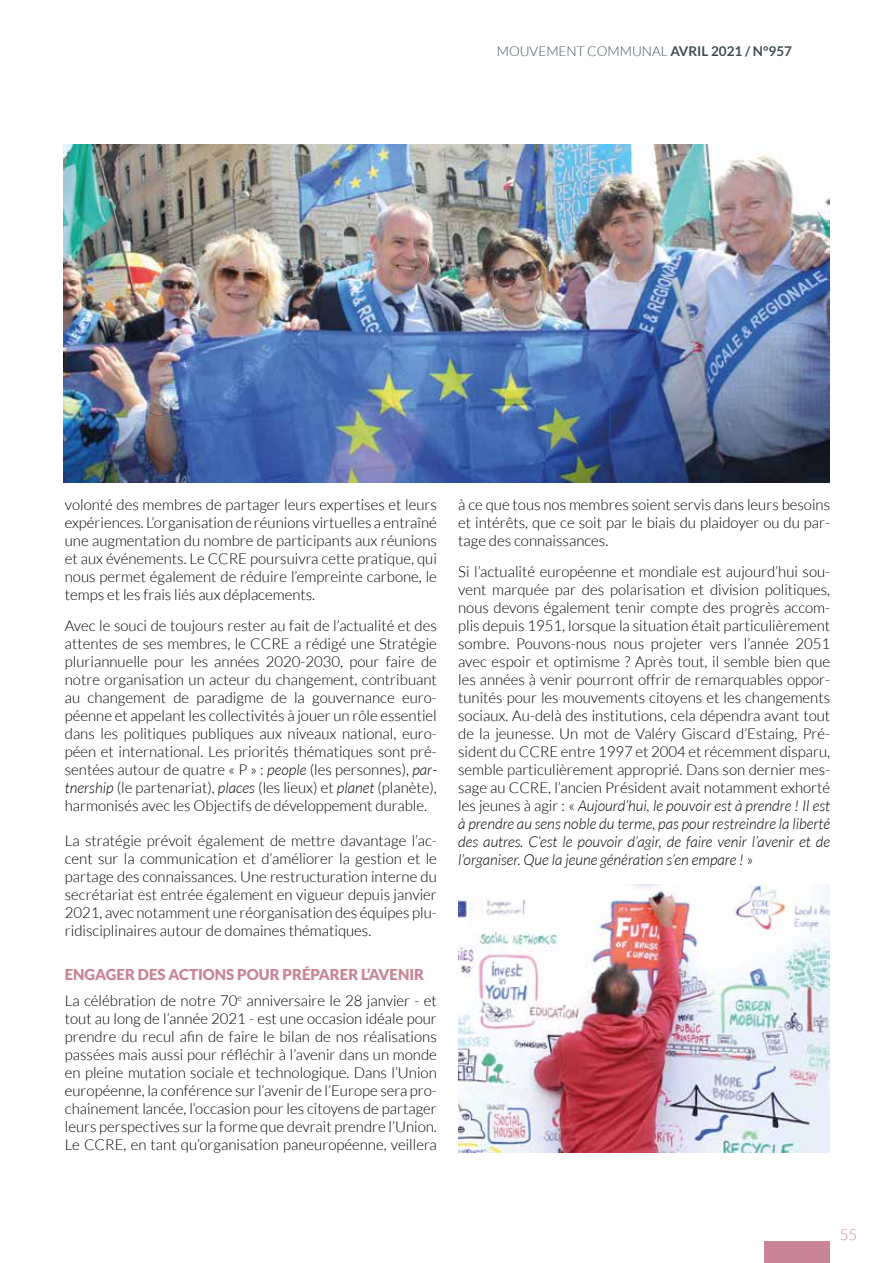
<style>
.page{position:relative;width:893px;height:1263px;background:#fff}
.page>*{position:absolute;margin:0;border:0;box-sizing:border-box;transform-origin:0 0}
.t1{font:300 15px/18px "Lato";color:#000;text-align:justify}
.t2{font:300 15px "Lato";color:#c98497}
.t3{font:300 13.5px "Lato";color:#3f4e55}
.s1{font-weight:700}
.s2{font-style:italic}
.s3{font-weight:900;color:#c98497}
</style>
<div class="page">
<div style="left:764px;top:1241px;width:65px;height:22px;background:#c98497"></div>
<img style="left:458px;top:884px;width:371px;height:268px">
<img style="left:63px;top:145px;width:767px;height:337px">
<p class="t3" style="left:497px;top:44px;width:297px">MOUVEMENT COMMUNAL <span class="s1">AVRIL 2021 / N°957</span></p>
<p class="t1" style="left:65px;top:496px;width:374px">volonté des membres de partager leurs expertises et leurs expériences. L’organisation de réunions virtuelles a entraîné une augmentation du nombre de participants aux réunions et aux événements. Le CCRE poursuivra cette pratique, qui nous permet également de réduire l’empreinte carbone, le temps et les frais liés aux déplacements.</p>
<p class="t1" style="left:65px;top:617px;width:374px">Avec le souci de toujours rester au fait de l’actualité et des attentes de ses membres, le CCRE a rédigé une Stratégie pluriannuelle pour les années 2020-2030, pour faire de notre organisation un acteur du changement, contribuant au changement de paradigme de la gouvernance euro&shy;péenne et appelant les collectivités à jouer un rôle essentiel dans les politiques publiques aux niveaux national, euro&shy;péen et international. Les priorités thématiques sont pré&shy;sentées autour de quatre « P » : <span class="s2">people</span> (les personnes), <span class="s2">par&shy;tnership</span> (le partenariat), <span class="s2">places</span> (les lieux) et <span class="s2">planet</span> (planète), harmonisés avec les Objectifs de développement durable.</p>
<p class="t1" style="left:65px;top:832px;width:374px">La stratégie prévoit également de mettre davantage l’ac&shy;cent sur la communication et d’améliorer la gestion et le partage des connaissances. Une restructuration interne du secrétariat est entrée également en vigueur depuis janvier 2021, avec notamment une réorganisation des équipes plu&shy;ridisciplinaires autour de domaines thématiques.</p>
<p class="t1" style="left:65px;top:961px;width:374px;line-height:26.5px"><span class="s3">ENGAGER DES ACTIONS POUR PRÉPARER L’AVENIR<br></span>La célébration de notre 70<sup>e</sup> anniversaire le 28 janvier - et</p>
<p class="t1" style="left:65px;top:1010px;width:374px">tout au long de l’année 2021 - est une occasion idéale pour prendre du recul afin de faire le bilan de nos réalisations passées mais aussi pour réfléchir à l’avenir dans un monde en pleine mutation sociale et technologique. Dans l’Union européenne, la conférence sur l’avenir de l’Europe sera pro&shy;chainement lancée, l’occasion pour les citoyens de partager leurs perspectives sur la forme que devrait prendre l’Union.<br>Le CCRE, en tant qu’organisation paneuropéenne, veillera</p>
<p class="t1" style="left:458px;top:496px;width:374px">à ce que tous nos membres soient servis dans leurs besoins et intérêts, que ce soit par le biais du plaidoyer ou du par&shy;tage des connaissances.</p>
<p class="t1" style="left:458px;top:563px;width:374px">Si l’actualité européenne et mondiale est aujourd’hui sou&shy;vent marquée par des polarisation et division politiques, nous devons également tenir compte des progrès accom&shy;plis depuis 1951, lorsque la situation était particulièrement sombre. Pouvons-nous nous projeter vers l’année 2051 avec espoir et optimisme ? Après tout, il semble bien que les années à venir pourront offrir de remarquables oppor&shy;tunités pour les mouvements citoyens et les changements sociaux. Au-delà des institutions, cela dépendra avant tout de la jeunesse. Un mot de Valéry Giscard d’Estaing, Pré&shy;sident du CCRE entre 1997 et 2004 et récemment disparu, semble particulièrement approprié. Dans son dernier mes&shy;sage au CCRE, l’ancien Président avait notamment exhorté les jeunes à agir : « <span class="s2">Aujourd’hui, le pouvoir est à prendre ! Il est à prendre au sens noble du terme, pas pour restreindre la liberté des autres. C’est le pouvoir d’agir, de faire venir l’avenir et de l’organiser. Que la jeune génération s’en empare !</span> »</p>
<p class="t2" style="left:840px;top:1227px;width:19px">55</p>
</div>
